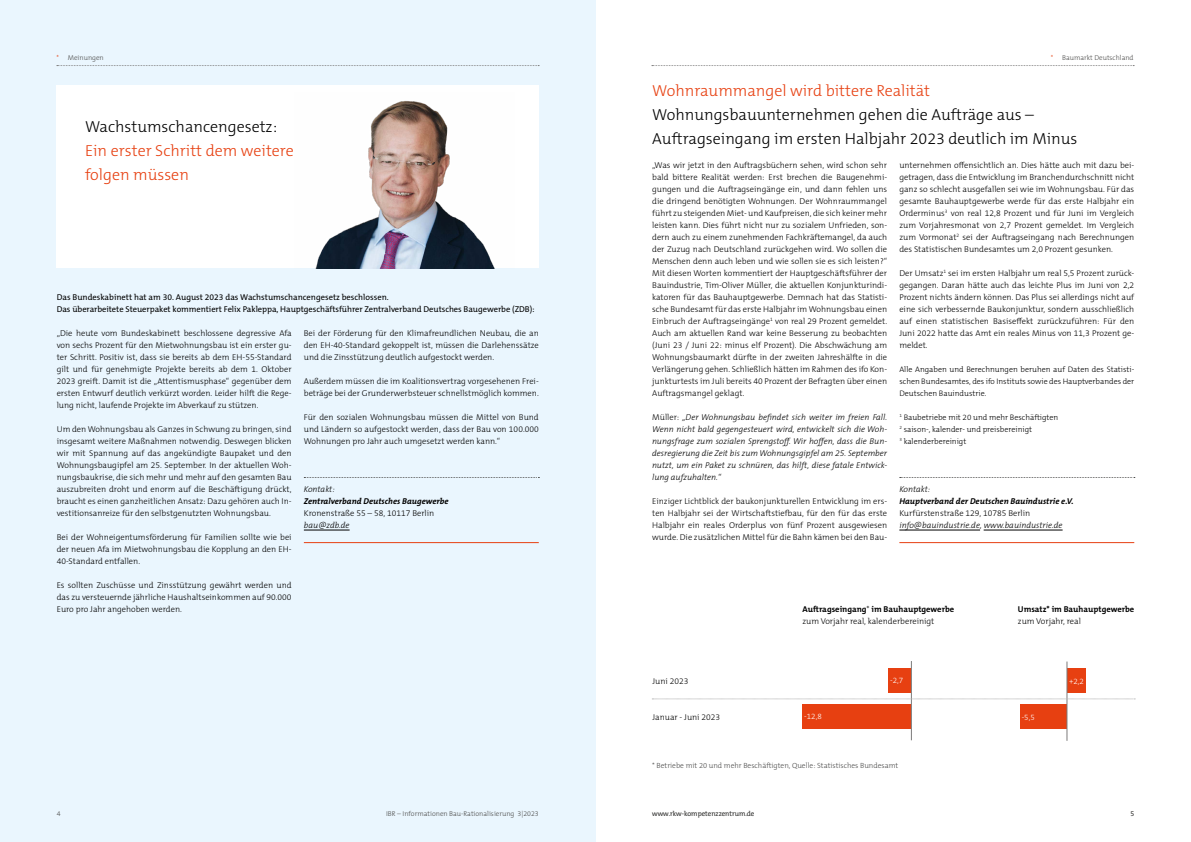
<style>
.page{position:relative;width:1191px;height:842px;background:#fff}
.page>*{position:absolute;margin:0;border:0;box-sizing:border-box;transform-origin:0 0}
.headline_orange{font:300 16px/24px "The Mix B W3";color:#000}
.headline_orange-2{font:300 16px/24px "The Mix B W3";color:#e74011}
.copy{font:300 8.5px/12px "The Mix B W3";color:#000;text-align:justify}
.copy-2{font:italic 300 8.5px/12px "The Mix B W3";color:#000;text-align:justify}
.copy-3{font:8.5px/12px "The Mix B W5 Plain";letter-spacing:-.005em;color:#000}
.kontakt{font:italic 300 8.5px/12px "The Mix B W3";color:#000}
.kontakt-2{font:italic 700 8.5px/12px "The Mix B W7";color:#000}
.copy-4{font:700 8.5px/12px "The Mix B W7";color:#000}
.copy-5{font:300 8px/12px "The Mix B W3";color:#000;text-align:justify}
.copy-6{font:300 8px "The Mix B W3";color:#fff}
.Quelle{font:300 7.5px "The Mix B W3";color:#4a4a49}
.fusszeile__paginierung{font:300 7px "The Mix B W3";color:#4a4a49}
.s1{color:#e74011}
.s2{color:#000}
.s3{font-family:"The Mix B W3";font-weight:300}
.s4{font-family:"The Mix B W3";font-weight:300;font-style:normal}
.s5{font-style:normal}
.s6{font-family:"The Mix B W7";font-weight:700}
</style>
<div class="page">
<div style="left:0;top:0;width:595px;height:842px;background:#eaf6fe"></div>
<svg style="left:57px;top:65px;width:482px;height:1px"></svg>
<div style="left:57px;top:85px;width:482px;height:183px;background:#fff"></div>
<svg style="left:304px;top:477px;width:235px;height:1px"></svg>
<hr style="left:304px;top:542px;width:235px;height:1px;background:#e74011">
<hr style="left:304px;top:530px;width:45px;height:1px;background:#000">
<svg style="left:652px;top:65px;width:482px;height:1px"></svg>
<svg style="left:899px;top:477px;width:235px;height:1px"></svg>
<hr style="left:899px;top:542px;width:235px;height:1px;background:#e74011">
<hr style="left:899px;top:530px;width:81px;height:1px;background:#000">
<hr style="left:983px;top:530px;width:79px;height:1px;background:#000">
<div style="left:802px;top:704px;width:109px;height:24px;background:#e74011"></div>
<div style="left:888px;top:668px;width:23px;height:24px;background:#e74011"></div>
<hr style="left:911px;top:661px;width:1px;height:79px;background:#7c7b7b">
<div style="left:1020px;top:705px;width:46px;height:24px;background:#e74011"></div>
<div style="left:1067px;top:669px;width:19px;height:24px;background:#e74011"></div>
<hr style="left:1066px;top:661px;width:1px;height:80px;background:#7c7b7b">
<svg style="left:652px;top:699px;width:483px;height:1px"></svg>
<img style="left:315px;top:101px;width:180px;height:167px">
<p class="fusszeile__paginierung" style="left:56px;top:53px;width:49px"><span class="s1">*</span> Meinungen</p>
<p class="headline_orange-2" style="left:85px;top:115px;width:210px"><span class="s2">Wachstumschancengesetz:<br></span>Ein erster Schritt dem weitere folgen müssen</p>
<p class="copy-3" style="left:57px;top:291px;width:479px">Das Bundeskabinett hat am 30. August 2023 das Wachstumschancengesetz beschlossen.<br>Das überarbeitete Steuerpaket kommentiert Felix Pakleppa, Hauptgeschäftsführer Zentralverband Deutsches Baugewerbe (ZDB):</p>
<p class="copy" style="left:57px;top:327px;width:236px">„Die heute vom Bundeskabinett beschlossene degressive Afa von sechs Prozent für den Mietwohnungsbau ist ein erster gu&shy;ter Schritt. Positiv ist, dass sie bereits ab dem EH-55-Standard gilt und für genehmigte Projekte bereits ab dem 1. Oktober 2023 greift. Damit ist die „Attentismusphase“ gegenüber dem ersten Entwurf deutlich verkürzt worden. Leider hilft die Rege&shy;lung nicht, laufende Projekte im Abverkauf zu stützen.</p>
<p class="copy" style="left:57px;top:423px;width:236px">Um den Wohnungsbau als Ganzes in Schwung zu bringen, sind insgesamt weitere Maßnahmen notwendig. Deswegen blicken wir mit Spannung auf das angekündigte Baupaket und den Wohnungsbaugipfel am 25. September. In der aktuellen Woh&shy;nungsbaukrise, die sich mehr und mehr auf den gesamten Bau auszubreiten droht und enorm auf die Beschäftigung drückt, braucht es einen ganzheitlichen Ansatz: Dazu gehören auch In&shy;vestitionsanreize für den selbstgenutzten Wohnungsbau.</p>
<p class="copy" style="left:57px;top:531px;width:236px">Bei der Wohneigentumsförderung für Familien sollte wie bei der neuen Afa im Mietwohnungsbau die Kopplung an den EH-40-Standard entfallen.</p>
<p class="copy" style="left:57px;top:579px;width:236px">Es sollten Zuschüsse und Zinsstützung gewährt werden und das zu versteuernde jährliche Haushaltseinkommen auf 90.000<br>Euro pro Jahr angehoben werden.</p>
<p class="copy" style="left:304px;top:327px;width:236px">Bei der Förderung für den Klimafreundlichen Neubau, die an den EH-40-Standard gekoppelt ist, müssen die Darlehenssätze und die Zinsstützung deutlich aufgestockt werden.</p>
<p class="copy" style="left:304px;top:375px;width:236px">Außerdem müssen die im Koalitionsvertrag vorgesehenen Frei&shy;beträge bei der Grunderwerbsteuer schnellstmöglich kommen.</p>
<p class="copy" style="left:304px;top:411px;width:236px">Für den sozialen Wohnungsbau müssen die Mittel von Bund und Ländern so aufgestockt werden, dass der Bau von 100.000<br>Wohnungen pro Jahr auch umgesetzt werden kann.“</p>
<p class="kontakt-2" style="left:304px;top:483px;width:146px"><span class="s3">Kontakt:<br></span>Zentralverband Deutsches Baugewerbe<br><span class="s4">Kronenstraße 55 – 58, 10117 Berlin </span><span class="s3">bau@zdb.de</span></p>
<p class="fusszeile__paginierung" style="left:1051px;top:53px;width:84px"><span class="s1">*</span> Baumarkt Deutschland</p>
<p class="headline_orange" style="left:652px;top:79px;width:426px"><span class="s1">Wohnraummangel wird bittere Realität<br></span>Wohnungsbauunternehmen gehen die Aufträge aus –<br>Auftragseingang im ersten Halbjahr 2023 deutlich im Minus</p>
<p class="copy" style="left:652px;top:159px;width:236px">„Was wir jetzt in den Auftragsbüchern sehen, wird schon sehr bald bittere Realität werden: Erst brechen die Baugenehmi&shy;gungen und die Auftragseingänge ein, und dann fehlen uns die dringend benötigten Wohnungen. Der Wohnraummangel führt zu steigenden Miet- und Kaufpreisen, die sich keiner mehr leisten kann. Dies führt nicht nur zu sozialem Unfrieden, son&shy;dern auch zu einem zunehmenden Fachkräftemangel, da auch der Zuzug nach Deutschland zurückgehen wird. Wo sollen die Menschen denn auch leben und wie sollen sie es sich leisten?“ Mit diesen Worten kommentiert der Hauptgeschäftsführer der Bauindustrie, Tim-Oliver Müller, die aktuellen Konjunkturindi&shy;katoren für das Bauhauptgewerbe. Demnach hat das Statisti&shy;sche Bundesamt für das erste Halbjahr im Wohnungsbau einen Einbruch der Auftragseingänge<sup>1</sup> von real 29 Prozent gemeldet.<br>Auch am aktuellen Rand war keine Besserung zu beobachten (Juni 23 / Juni 22: minus elf Prozent). Die Abschwächung am Wohnungsbaumarkt dürfte in der zweiten Jahreshälfte in die Verlängerung gehen. Schließlich hätten im Rahmen des ifo Kon&shy;junkturtests im Juli bereits 40 Prozent der Befragten über einen Auftragsmangel geklagt.</p>
<p class="copy-2" style="left:652px;top:411px;width:236px"><span class="s5">Müller:</span> „Der Wohnungsbau befindet sich weiter im freien Fall.<br>Wenn nicht bald gegengesteuert wird, entwickelt sich die Woh&shy;nungsfrage zum sozialen Sprengstoff. Wir hoffen, dass die Bun&shy;desregierung die Zeit bis zum Wohnungsgipfel am 25. September nutzt, um ein Paket zu schnüren, das hilft, diese fatale Entwick&shy;lung aufzuhalten.“</p>
<p class="copy" style="left:652px;top:495px;width:236px">Einziger Lichtblick der baukonjunkturellen Entwicklung im ers&shy;ten Halbjahr sei der Wirtschaftstiefbau, für den für das erste Halbjahr ein reales Orderplus von fünf Prozent ausgewiesen wurde. Die zusätzlichen Mittel für die Bahn kämen bei den Bau-</p>
<p class="copy" style="left:899px;top:159px;width:236px">unternehmen offensichtlich an. Dies hätte auch mit dazu bei&shy;getragen, dass die Entwicklung im Branchendurchschnitt nicht ganz so schlecht ausgefallen sei wie im Wohnungsbau. Für das gesamte Bauhauptgewerbe werde für das erste Halbjahr ein Orderminus<sup>3</sup> von real 12,8 Prozent und für Juni im Vergleich zum Vorjahresmonat von 2,7 Prozent gemeldet. Im Vergleich zum Vormonat<sup>2</sup> sei der Auftragseingang nach Berechnungen des Statistischen Bundesamtes um 2,0 Prozent gesunken.</p>
<p class="copy" style="left:899px;top:267px;width:236px">Der Umsatz<sup>1</sup> sei im ersten Halbjahr um real 5,5 Prozent zurück&shy;gegangen. Daran hätte auch das leichte Plus im Juni von 2,2<br>Prozent nichts ändern können. Das Plus sei allerdings nicht auf eine sich verbessernde Baukonjunktur, sondern ausschließlich auf einen statistischen Basiseffekt zurückzuführen: Für den Juni 2022 hatte das Amt ein reales Minus von 11,3 Prozent ge&shy;meldet.</p>
<p class="copy-5" style="left:899px;top:363px;width:236px">Alle Angaben und Berechnungen beruhen auf Daten des Statisti&shy;schen Bundesamtes, des ifo Instituts sowie des Hauptverbandes der Deutschen Bauindustrie.</p>
<p class="copy-5" style="left:899px;top:411px;width:160px;text-align:left"><sup>1</sup> Baubetriebe mit 20 und mehr Beschäftigten<br><sup>2</sup> saison-, kalender- und preisbereinigt<br><sup>3</sup> kalenderbereinigt</p>
<p class="kontakt" style="left:899px;top:483px;width:176px">Kontakt:<br><span class="s6">Hauptverband der Deutschen Bauindustrie e.V.<br></span><span class="s5">Kurfürstenstraße 129, 10785 Berlin </span>info@bauindustrie.de, www.bauindustrie.de</p>
<p class="copy" style="left:802px;top:603px;width:153px"><span class="s6">Auftragseingang</span>* <span class="s6">im Bauhauptgewerbe </span>zum Vorjahr real, kalenderbereinigt</p>
<p class="copy-4" style="left:1018px;top:603px;width:118px">Umsatz* im Bauhauptgewerbe <span class="s3">zum Vorjahr, real</span></p>
<p class="copy" style="left:652px;top:675px;width:37px">Juni 2023</p>
<p class="copy-6" style="left:890px;top:675px;width:15px">-2,7</p>
<p class="copy-6" style="left:1069px;top:676px;width:16px">+2,2</p>
<p class="copy" style="left:652px;top:711px;width:69px">Januar - Juni 2023</p>
<p class="copy-6" style="left:804px;top:711px;width:19px">-12,8</p>
<p class="copy-6" style="left:1021px;top:712px;width:15px">-5,5</p>
<p class="Quelle" style="left:652px;top:761px;width:247px">* Betriebe mit 20 und mehr Beschäftigten, Quelle: Statistisches Bundesamt</p>
<p class="fusszeile__paginierung" style="left:57px;top:809px;width:5px">4</p>
<p class="fusszeile__paginierung" style="left:386px;top:809px;width:154px">IBR – Informationen Bau-Rationalisierung 3|2023</p>
<p class="fusszeile__paginierung" style="left:652px;top:809px;width:104px">www.rkw-kompetenzzentrum.de</p>
<p class="fusszeile__paginierung" style="left:1130px;top:809px;width:5px">5</p>
</div>
